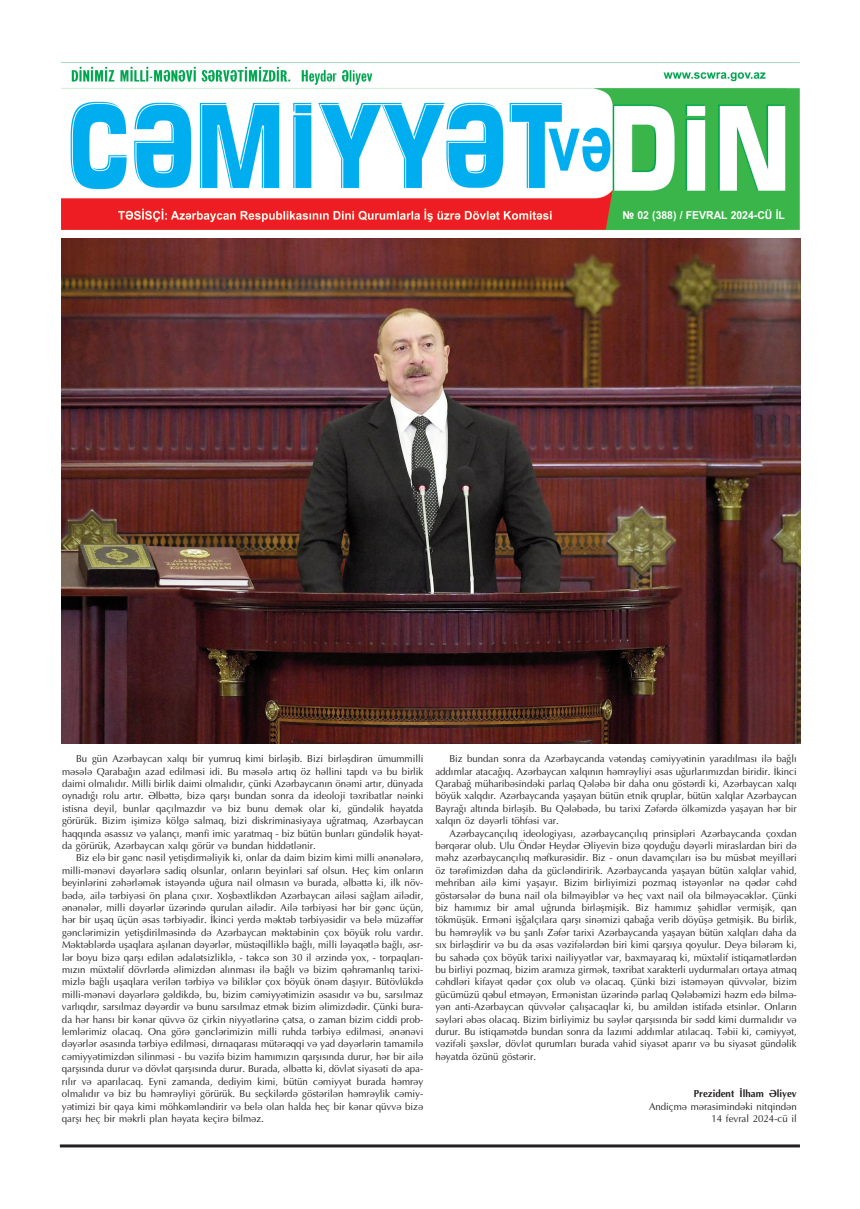
<style>
.page{position:relative;width:860px;height:1209px;background:#fff}
.page>*{position:absolute;margin:0;border:0;box-sizing:border-box;transform-origin:0 0}
.t1{font:700 11px "Arial";color:#fff;scale:.95 1}
.t2{font:10.2px/12.4px "Ol Optimal";color:#231f20;text-align:justify;scale:.95 1}
.t3{font:700 10.2px "Ol Optimal";color:#231f20;scale:.95 1}
</style>
<div class="page">
<hr style="left:60px;top:1144px;width:740px;height:3px;background:#231f20">
<img style="left:61px;top:63px;width:738px;height:167px">
<img style="left:61px;top:238px;width:740px;height:506px">
<p class="t1" style="left:622px;top:208px;width:173px">№ 02 (388) / FEVRAL 2024-CÜ İL</p>
<p class="t2" style="left:62px;top:752px;width:382px;text-indent:14px">Бу эцн Азярбайъан халгы бир йумруг кими бирляшиб. Бизи бирляшдирян цмуммилли мясяля Гарабаьын азад едилмяси иди. Бу мясяля артыг юз щяллини тапды вя бу бирлик даими олмалыдыр. Милли бирлик даими олмалыдыр, чцнки Азярбайъанын юнями артыр, дцнйада ойнадыьы ролу артыр. Ялбяття, бизя гаршы бундан сонра да идеоложи тяхрибатлар няинки истисна дейил, бунлар гачылмаздыр вя биз буну демяк олар ки, эцндялик щяйатда эюрцрцк. Бизим ишимизя кюлэя салмаг, бизи дискриминасийайа уьратмаг, Азярбайъан щаггында ясассыз вя йаланчы, мянфи имиъ йаратмаг - биз бцтцн бунлары эцндялик щяйат&shy;да эюрцрцк, Азярбайъан халгы эюрцр вя бундан щиддятлянир.</p>
<p class="t2" style="left:62px;top:851px;width:382px;text-indent:14px">Биз еля бир эянъ нясил йетишдирмялийик ки, онлар да даим бизим кими милли яняняляря, милли-мяняви дяйярляря садиг олсунлар, онларын бейинляри саф олсун. Щеч ким онларын бейинлярини зящярлямяк истяйяндя уьура наил олмасын вя бурада, ялбяття ки, илк нюв&shy;бядя, аиля тярбийяси юн плана чыхыр. Хошбяхтликдян Азярбайъан аиляси саьлам аилядир, яняняляр, милли дяйярляр цзяриндя гурулан аилядир. Аиля тярбийяси щяр бир эянъ цчцн, щяр бир ушаг цчцн ясас тярбийядир. Икинъи йердя мяктяб тярбийясидир вя беля мцзяффяр эянъляримизин йетишдирилмясиндя дя Азярбайъан мяктябинин чох бюйцк ролу вардыр.<br>Мяктяблярдя ушаглара ашыланан дяйярляр, мцстягилликля баьлы, милли ляйагятля баьлы, яср&shy;ляр бойу бизя гаршы едилян ядалятсизликля, - тякъя сон 30 ил ярзиндя йох, - торпаглары&shy;мызын мцхтялиф дюврлярдя ялимиздян алынмасы иля баьлы вя бизим гящряманлыг тарихи&shy;мизля баьлы ушаглара верилян тярбийя вя биликляр чох бюйцк юням дашыйыр. Бцтювлцкдя милли-мяняви дяйярляря эялдикдя, бу, бизим ъямиййятимизин ясасыдыр вя бу, сарсылмаз варлыгдыр, сарсылмаз дяйярдир вя буну сарсылмаз етмяк бизим ялимиздядир. Чцнки бура&shy;да щяр щансы бир кянар гцввя юз чиркин ниййятляриня чатса, о заман бизим ъидди проб&shy;лемляримиз олаъаг. Она эюря эянъляримизин милли рущда тярбийя едилмяси, яняняви дяйярляр ясасында тярбийя едилмяси, дырнагарасы мцтярягги вя йад дяйярлярин тамамиля ъямиййятимиздян силинмяси - бу вязифя бизим щамымызын гаршысында дурур, щяр бир аиля гаршысында дурур вя дювлят гаршысында дурур. Бурада, ялбяття ки, дювлят сийасяти дя апа&shy;рылыр вя апарылаъаг. Ейни заманда, дедийим кими, бцтцн ъямиййят бурада щямряй олмалыдыр вя биз бу щямряйлийи эюрцрцк. Бу сечкилярдя эюстярилян щямряйлик ъямий&shy;йятимизи бир гайа кими мющкямляндирир вя беля олан щалда щеч бир кянар гцввя бизя гаршы щеч бир мякрли план щяйата кечиря билмяз.</p>
<p class="t2" style="left:435px;top:752px;width:382px;text-indent:14px">Биз бундан сонра да Азярбайъанда вятяндаш ъямиййятинин йарадылмасы иля баьлы аддымлар атаъаьыг. Азярбайъан халгынын щямряйлийи ясас уьурларымыздан биридир. Икинъи Гарабаь мцщарибясиндяки парлаг Гялябя бир даща ону эюстярди ки, Азярбайъан халгы бюйцк халгдыр. Азярбайъанда йашайан бцтцн етник груплар, бцтцн халглар Азярбайъан Байраьы алтында бирляшиб. Бу Гялябядя, бу тарихи Зяфярдя юлкямиздя йашайан щяр бир халгын юз дяйярли тющфяси вар.</p>
<p class="t2" style="left:435px;top:827px;width:382px;text-indent:14px">Азярбайъанчылыг идеолоэийасы, азярбайъанчылыг принсипляри Азярбайъанда чохдан бяргярар олуб. Улу Юндяр Щейдяр Ялийевин бизя гойдуьу дяйярли мираслардан бири дя мящз азярбайъанчылыг мяфкурясидир. Биз - онун давамчылары ися бу мцсбят мейилляри юз тяряфимиздян даща да эцъляндиририк. Азярбайъанда йашайан бцтцн халглар ващид, мещрибан аиля кими йашайыр. Бизим бирлийимизи позмаг истяйянляр ня гядяр ъящд эюстярсяляр дя буна наил ола билмяйибляр вя щеч вахт наил ола билмяйяъякляр. Чцнки биз щамымыз бир амал уьрунда бирляшмишик. Биз щамымыз шящидляр вермишик, ган тюкмцшцк. Ермяни ишьалчылара гаршы синямизи габаьа вериб дюйцшя эетмишик. Бу бирлик, бу щямряйлик вя бу шанлы Зяфяр тарихи Азярбайъанда йашайан бцтцн халглары даща да сых бирляшдирир вя бу да ясас вязифялярдян бири кими гаршыйа гойулур. Дейя билярям ки, бу сащядя чох бюйцк тарихи наилиййятляр вар, бахмайараг ки, мцхтялиф истигамятлярдян бу бирлийи позмаг, бизим арамыза эирмяк, тяхрибат характерли уйдурмалары ортайа атмаг ъящдляри кифайят гядяр чох олуб вя олаъаг. Чцнки бизи истямяйян гцввяляр, бизим эцъцмцзц гябул етмяйян, Ермянистан цзяриндя парлаг Гялябямизи щязм едя билмя&shy;йян анти-Азярбайъан гцввяляр чалышаъаглар ки, бу амилдян истифадя етсинляр. Онларын сяйляри ябяс олаъаг. Бизим бирлийимиз бу сяйляр гаршысында бир сядд кими дурмалыдыр вя дурур. Бу истигамятдя бундан сонра да лазыми аддымлар атылаъаг. Тябии ки, ъямиййят, вязифяли шяхсляр, дювлят гурумлары бурада ващид сийасят апарыр вя бу сийасят эцндялик щяйатда юзцнц эюстярир.</p>
<p class="t3" style="left:694px;top:1087px;width:110px">Президент Илщам Ялийев</p>
<p class="t2" style="left:649px;top:1100px;width:157px;text-align:right">Андичмя мярасиминдяки нитгиндян<br>14 феврал 2024-ъц ил</p>
</div>
